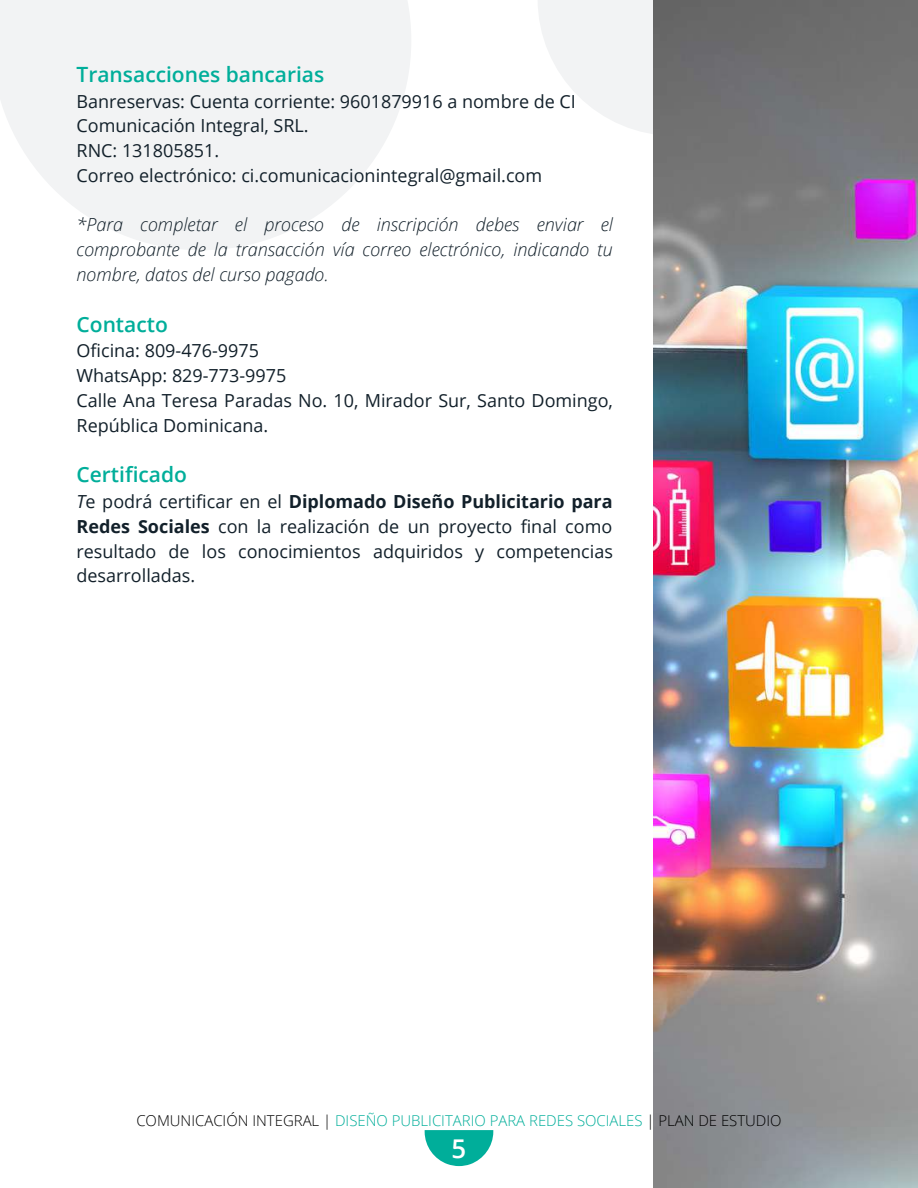
<style>
.page{position:relative;width:918px;height:1188px;background:#fff}
.page>*{position:absolute;margin:0;border:0;box-sizing:border-box;transform-origin:0 0}
.t1{font:600 25.8px "Open Sans";color:#fff}
.t2{font:600 21px "Open Sans";color:#00ae9a}
.t3{font:18px/24.8px "Open Sans";color:#12202a}
.t4{font:18px/24.8px "Open Sans";color:#12202a;text-align:justify}
.t5{font:italic 300 18px/24.8px "Open Sans";color:#12202a;text-align:justify}
.t6{font:300 15px "Open Sans";color:#000}
.s1{font-style:italic}
.s2{font-weight:700}
.s3{color:#00ae9a}
</style>
<div class="page">
<svg style="left:538px;top:0;width:116px;height:136px"></svg>
<img style="left:654px;top:0;width:264px;height:1188px">
<svg style="left:0;top:0;width:411px;height:250px;fill:#f2f3f4"></svg>
<svg style="left:425px;top:1130px;width:68px;height:36px"></svg>
<p class="t2" style="left:77px;top:59px;width:249px">Transacciones bancarias</p>
<p class="t3" style="left:77px;top:88px;width:501px">Banreservas: Cuenta corriente: 9601879916 a nombre de CI Comunicación Integral, SRL.<br>RNC: 131805851.<br>Correo electrónico: ci.comunicacionintegral@gmail.com</p>
<p class="t5" style="left:77px;top:212px;width:538px">*Para completar el proceso de inscripció n debes enviar el comprobante de la transacció n vía correo electró nico, indicando tu nombre, datos del curso pagado.</p>
<p class="t2" style="left:77px;top:309px;width:93px">Contacto</p>
<p class="t3" style="left:77px;top:338px;width:538px">Oficina: 809-476-9975<br>WhatsApp: 829-773-9975<br>Calle Ana Teresa Paradas No. 10, Mirador Sur, Santo Domingo, Repú blica Dominicana.</p>
<p class="t2" style="left:77px;top:460px;width:112px">Certificado</p>
<p class="t4" style="left:77px;top:489px;width:538px"><span class="s1">T</span>e podrá certificar en el <span class="s2">Diplomado Diseño Publicitario para Redes Sociales</span> con la realización de un proyecto final como resultado de los conocimientos adquiridos y competencias desarrolladas.</p>
<p class="t6" style="left:136px;top:1110px;width:647px">COMUNICACIÓN INTEGRAL | <span class="s3">DISEÑO PUBLICITARIO PARA REDES SOCIALES</span> | PLAN DE ESTUDIO</p>
<h1 class="t1" style="left:452px;top:1130px;width:16px">5</h1>
</div>
